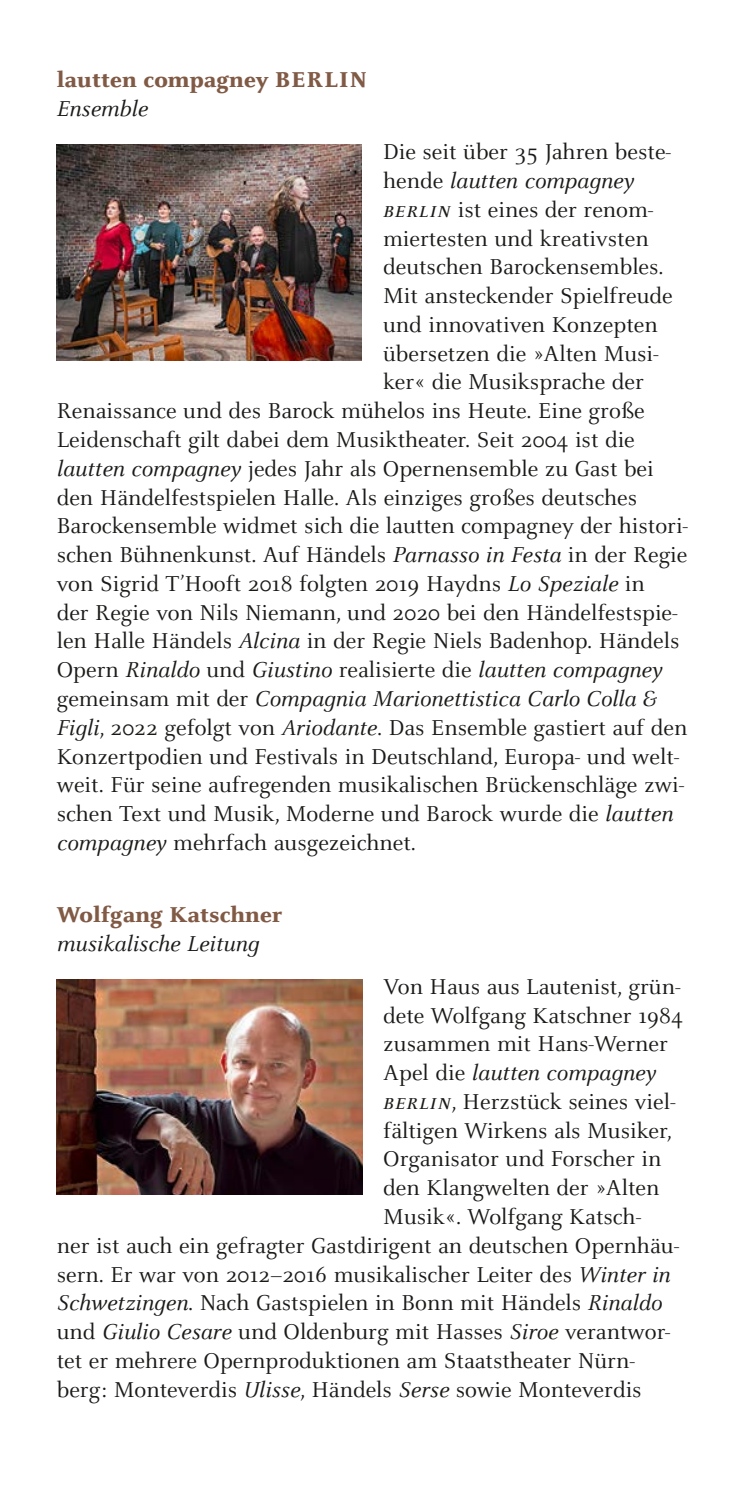
<style>
.page{position:relative;width:745px;height:1489px;background:#fff}
.page>*{position:absolute;margin:0;border:0;box-sizing:border-box;transform-origin:0 0}
.t1{font:23.75px "Celeste Pro";color:#1a1a18}
.t2{font:italic 23.75px "Celeste Pro";color:#1a1a18}
.t3{font:800 23.75px "Celeste Pro";color:#815a45}
.s1{font-style:normal}
.s2{font-style:italic}
</style>
<div class="page">
<img style="left:57px;top:144px;width:304px;height:216px">
<img style="left:57px;top:979px;width:305px;height:215px">
<p class="t3" style="left:57px;top:64px;width:311px">lautten compagney BERLIN</p>
<p class="t2" style="left:57px;top:94px;width:93px">Ensemble</p>
<p class="t1" style="left:383px;top:137px;width:289px">Die seit über 35 Jahren beste-</p>
<p class="t2" style="left:383px;top:166px;width:252px"><span class="s1">hende</span> lautten compagney</p>
<p class="t1" style="left:383px;top:195px;width:272px"><span class="s2">BERLIN</span> ist eines der renom-</p>
<p class="t1" style="left:383px;top:224px;width:267px">miertesten und kreativsten</p>
<p class="t1" style="left:383px;top:252px;width:281px">deutschen Barockensembles.</p>
<p class="t1" style="left:383px;top:281px;width:291px">Mit ansteckender Spielfreude</p>
<p class="t1" style="left:383px;top:310px;width:276px">und innovativen Konzepten</p>
<p class="t1" style="left:383px;top:339px;width:277px">übersetzen die »Alten Musi-</p>
<p class="t1" style="left:383px;top:367px;width:262px">ker« die Musiksprache der</p>
<p class="t1" style="left:57px;top:396px;width:589px">Renaissance und des Barock mühelos ins Heute. Eine große</p>
<p class="t1" style="left:57px;top:425px;width:579px">Leidenschaft gilt dabei dem Musiktheater. Seit 2004 ist die</p>
<p class="t1" style="left:57px;top:454px;width:598px"><span class="s2">lautten compagney</span> jedes Jahr als Opernensemble zu Gast bei</p>
<p class="t1" style="left:57px;top:482px;width:581px">den Händelfestspielen Halle. Als einziges großes deutsches</p>
<p class="t1" style="left:57px;top:511px;width:632px">Barockensemble widmet sich die lautten compagney der histori-</p>
<p class="t1" style="left:57px;top:540px;width:631px">schen Bühnenkunst. Auf Händels <span class="s2">Parnasso in Festa</span> in der Regie</p>
<p class="t1" style="left:57px;top:569px;width:589px">von Sigrid T’Hooft 2018 folgten 2019 Haydns <span class="s2">Lo Speziale</span> in</p>
<p class="t1" style="left:57px;top:597px;width:622px">der Regie von Nils Niemann, und 2020 bei den Händelfestspie-</p>
<p class="t1" style="left:57px;top:626px;width:623px">len Halle Händels <span class="s2">Alcina</span> in der Regie Niels Badenhop. Händels</p>
<p class="t2" style="left:57px;top:655px;width:607px"><span class="s1">Opern</span> Rinaldo <span class="s1">und</span> Giustino <span class="s1">realisierte die</span> lautten compagney</p>
<p class="t2" style="left:57px;top:684px;width:601px"><span class="s1">gemeinsam mit der</span> Compagnia Marionettistica Carlo Colla &amp;</p>
<p class="t1" style="left:57px;top:712px;width:631px"><span class="s2">Figli</span>, 2022 gefolgt von <span class="s2">Ariodante</span>. Das Ensemble gastiert auf den</p>
<p class="t1" style="left:57px;top:741px;width:624px">Konzertpodien und Festivals in Deutschland, Europa- und welt-</p>
<p class="t1" style="left:57px;top:770px;width:628px">weit. Für seine aufregenden musikalischen Brückenschläge zwi-</p>
<p class="t1" style="left:57px;top:799px;width:617px">schen Text und Musik, Moderne und Barock wurde die <span class="s2">lautten</span></p>
<p class="t1" style="left:57px;top:828px;width:360px"><span class="s2">compagney</span> mehrfach ausgezeichnet.</p>
<p class="t3" style="left:57px;top:898px;width:227px">Wolfgang Katschner</p>
<p class="t2" style="left:57px;top:928px;width:204px">musikalische Leitung</p>
<p class="t1" style="left:383px;top:971px;width:298px">Von Haus aus Lautenist, grün-</p>
<p class="t1" style="left:383px;top:1000px;width:301px">dete Wolfgang Katschner 1984</p>
<p class="t1" style="left:383px;top:1029px;width:286px">zusammen mit Hans-Werner</p>
<p class="t2" style="left:383px;top:1057px;width:274px"><span class="s1">Apel die</span> lautten compagney</p>
<p class="t1" style="left:383px;top:1086px;width:294px"><span class="s2">BERLIN</span>, Herzstück seines viel-</p>
<p class="t1" style="left:383px;top:1115px;width:290px">fältigen Wirkens als Musiker,</p>
<p class="t1" style="left:383px;top:1144px;width:279px">Organisator und Forscher in</p>
<p class="t1" style="left:383px;top:1173px;width:277px">den Klangwelten der »Alten</p>
<p class="t1" style="left:383px;top:1201px;width:259px">Musik«. Wolfgang Katsch-</p>
<p class="t1" style="left:57px;top:1230px;width:623px">ner ist auch ein gefragter Gastdirigent an deutschen Opernhäu-</p>
<p class="t1" style="left:57px;top:1259px;width:614px">sern. Er war von 2012–2016 musikalischer Leiter des <span class="s2">Winter in</span></p>
<p class="t1" style="left:57px;top:1288px;width:606px"><span class="s2">Schwetzingen</span>. Nach Gastspielen in Bonn mit Händels <span class="s2">Rinaldo</span></p>
<p class="t1" style="left:57px;top:1316px;width:614px">und <span class="s2">Giulio Cesare</span> und Oldenburg mit Hasses <span class="s2">Siroe</span> verantwor-</p>
<p class="t1" style="left:57px;top:1345px;width:579px">tet er mehrere Opernproduktionen am Staatstheater Nürn-</p>
<p class="t1" style="left:57px;top:1374px;width:586px">berg: Monteverdis <span class="s2">Ulisse</span>, Händels <span class="s2">Serse</span> sowie Monteverdis</p>
</div>
